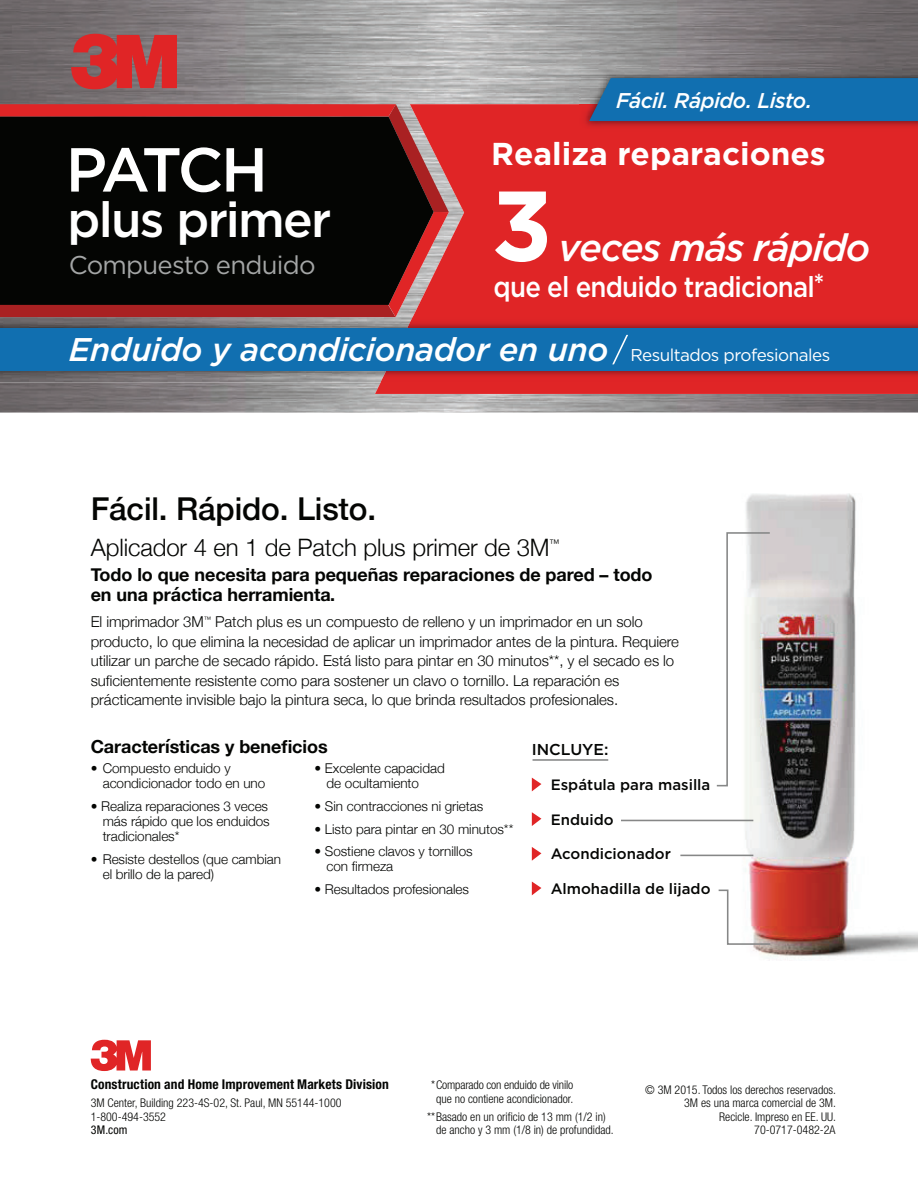
<style>
.page{position:relative;width:918px;height:1188px;background:#fff}
.page>*{position:absolute;margin:0;border:0;box-sizing:border-box;transform-origin:0 0}
.t1{font:700 99px "Gotham";color:#fff}
.t2{font:500 62.1px "Gotham";letter-spacing:-.085em;color:#fff}
.t3{font:500 49.2px "Gotham";letter-spacing:-.035em;color:#fff}
.t4{font:italic 500 38.1px "Gotham";letter-spacing:-.035em;color:#fff}
.t5{font:italic 500 32.7px "Gotham";letter-spacing:-.015em;color:#fff}
.t6{font:700 31.65px "Gotham";color:#fff}
.t7{font:500 31.5px "Helvetica Neue";letter-spacing:-.005em;color:#040503}
.t8{font:500 28.65px "Gotham";letter-spacing:-.03em;color:#fff;scale:.9 1}
.t9{font:25.65px "Gotham";letter-spacing:-.03em;color:#a4a6a6}
.t10{font:300 24px "Helvetica Neue";letter-spacing:-.005em;color:#040503}
.t11{font:italic 500 21.3px "Gotham";letter-spacing:-.025em;color:#fff}
.t12{font:700 18px/19.5px "Helvetica Neue";letter-spacing:-.005em;color:#040503}
.t13{font:500 15.75px "Gotham";color:#040503}
.t14{font:300 15px/19.5px "Helvetica Neue";letter-spacing:-.005em;color:#040503}
.t15{font:500 15px "Gotham";color:#040503}
.t16{font:300 13.5px/15px "Helvetica Neue";letter-spacing:-.005em;color:#040503}
.t17{font:700 condensed 13.5px "Helvetica Neue LT Std";letter-spacing:.01em;color:#040503}
.t18{font:300 condensed 12px/13.5px "Helvetica Neue LT Std";color:#040503;text-align:right}
.t19{font:condensed 12px "Helvetica Neue LT Std";color:#040503}
.t20{font:300 10.5px "Helvetica Neue";color:#040503}
.s1{font-weight:400;font-style:normal;font-size:17.1px}
.s2{color:#fff}
</style>
<div class="page">
<img style="left:709px;top:493px;width:209px;height:467px">
<svg style="left:532px;top:778px;width:9px;height:13px"></svg>
<svg style="left:532px;top:812px;width:9px;height:14px"></svg>
<svg style="left:532px;top:847px;width:9px;height:14px"></svg>
<svg style="left:532px;top:882px;width:9px;height:13px"></svg>
<hr style="left:533px;top:759px;width:75px;height:2px;background:#868787">
<svg style="left:717px;top:889px;width:55px;height:57px"></svg>
<hr style="left:680px;top:855px;width:73px;height:1px;background:#868787">
<hr style="left:621px;top:820px;width:132px;height:1px;background:#868787">
<svg style="left:715px;top:531px;width:56px;height:256px"></svg>
<img style="left:0;top:0;width:918px;height:413px">
<div style="left:375px;top:104px;width:543px;height:290px;background:#e02526"></div>
<img style="left:0;top:318px;width:381px;height:64px">
<svg style="left:0;top:104px;width:449px;height:213px;background:#28100e"></svg>
<img style="left:0;top:317px;width:381px;height:1px">
<img style="left:381px;top:317px;width:537px;height:65px">
<div style="left:0;top:328px;width:918px;height:43px;background:#116fb0"></div>
<svg style="left:71px;top:34px;width:106px;height:55px;background:#c53839"></svg>
<svg style="left:612px;top:335px;width:16px;height:29px"></svg>
<img style="left:579px;top:67px;width:339px;height:64px">
<div style="left:589px;top:78px;width:329px;height:43px;background:#116fb0"></div>
<svg style="left:90px;top:1040px;width:61px;height:31px"></svg>
<h2 class="t2" style="left:66px;top:129px;width:204px">PATCH</h2>
<h3 class="t3" style="left:68px;top:188px;width:266px">plus primer</h3>
<h3 class="t9" style="left:69px;top:249px;width:248px">Compuesto enduido</h3>
<h3 class="t11" style="left:616px;top:87px;width:197px">Fácil. Rápido. Listo.</h3>
<h3 class="t6" style="left:491px;top:132px;width:336px">Realiza reparaciones</h3>
<h1 class="t1" style="left:491px;top:160px;width:63px">3</h1>
<h3 class="t4" style="left:559px;top:222px;width:314px">veces más rápido</h3>
<h3 class="t8" style="left:494px;top:268px;width:369px">que el enduido tradicional*</h3>
<h3 class="t5" style="left:69px;top:328px;width:763px">Enduido y acondicionador en uno <span class="s1">Resultados profesionales</span></h3>
<h3 class="t7" style="left:91px;top:484px;width:287px">Fácil. Rápido. Listo.</h3>
<h3 class="t10" style="left:91px;top:528px;width:460px">Aplicador 4 en 1 de Patch plus primer de 3M</h3>
<p class="t20" style="left:549px;top:534px;width:12px">™</p>
<p class="t12" style="left:91px;top:566px;width:563px">Todo lo que necesita para pequeñas reparaciones de pared – todo en una práctica herramienta.</p>
<p class="t14" style="left:91px;top:611px;width:590px">El imprimador 3M<sup>™</sup> Patch plus es un compuesto de relleno y un imprimador en un solo producto, lo que elimina la necesidad de aplicar un imprimador antes de la pintura. Requiere utilizar un parche de secado rápido. Está listo para pintar en 30 minutos**, y el secado es lo suficientemente resistente como para sostener un clavo o tornillo. La reparación es prácticamente invisible bajo la pintura seca, lo que brinda resultados profesionales.</p>
<p class="t12" style="left:91px;top:738px;width:239px">Características y beneficios</p>
<p class="t16" style="left:103px;top:760px;width:164px;text-indent:-12px">• Compuesto enduido y acondicionador todo en uno</p>
<p class="t16" style="left:103px;top:798px;width:169px;text-indent:-12px">• Realiza reparaciones 3 veces más rápido que los enduidos tradicionales*</p>
<p class="t16" style="left:103px;top:850px;width:180px;text-indent:-12px">• Resiste destellos (que cambian el brillo de la pared)</p>
<p class="t16" style="left:327px;top:760px;width:120px;text-indent:-12px">• Excelente capacidad de ocultamiento</p>
<p class="t16" style="left:315px;top:798px;width:170px">• Sin contracciones ni grietas</p>
<p class="t16" style="left:315px;top:820px;width:200px">• Listo para pintar en 30 minutos**</p>
<p class="t16" style="left:327px;top:843px;width:148px;text-indent:-12px">• Sostiene clavos y tornillos con firmeza</p>
<p class="t16" style="left:315px;top:880px;width:156px">• Resultados profesionales</p>
<p class="t13" style="left:532px;top:739px;width:78px">INCLUYE:</p>
<p class="t15" style="left:551px;top:775px;width:161px">Espátula para masilla</p>
<p class="t15" style="left:551px;top:809px;width:64px">Enduido</p>
<p class="t15" style="left:551px;top:844px;width:122px">Acondicionador</p>
<p class="t15" style="left:551px;top:879px;width:161px">Almohadilla de lijado</p>
<p class="t17" style="left:91px;top:1076px;width:300px">Construction and Home Improvement Markets Division</p>
<p class="t18" style="left:91px;top:1096px;width:252px;text-align:left">3M Center, Building 223-4S-02, St. Paul, MN 55144-1000<br>1-800-494-3552</p>
<p class="t19" style="left:91px;top:1123px;width:38px">3M.com</p>
<p class="t18" style="left:427px;top:1078px;width:148px"><span class="s2">*</span>*Comparado con enduido de vinilo que no contiene acondicionador.</p>
<p class="t18" style="left:436px;top:1109px;width:179px;text-align:left;text-indent:-9px">**Basado en un orificio de 13 mm (1/2 in) de ancho y 3 mm (1/8 in) de profundidad.</p>
<p class="t18" style="left:645px;top:1082px;width:192px">© 3M 2015. Todos los derechos reservados.<br>3M es una marca comercial de 3M.<br>Recicle. Impreso en EE. UU.<br>70-0717-0482-2A</p>
</div>
